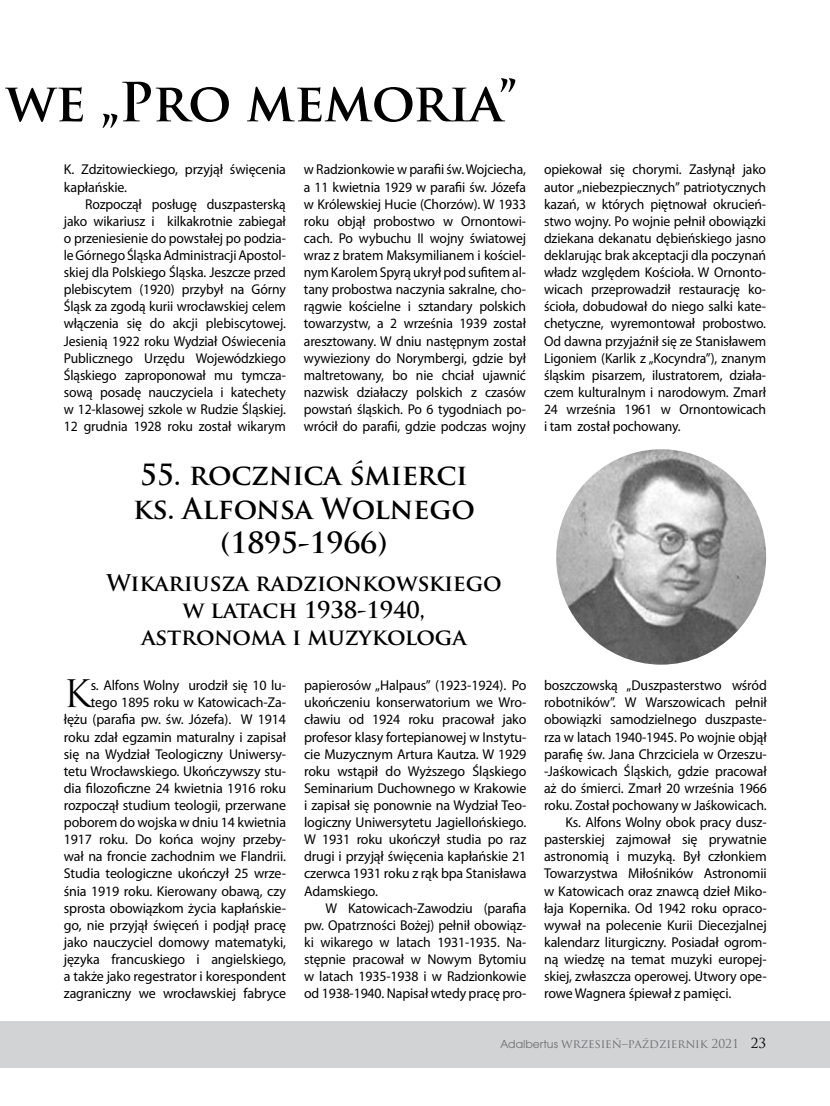
<style>
.page{position:relative;width:830px;height:1106px;background:#fff}
.page>*{position:absolute;margin:0;border:0;box-sizing:border-box;transform-origin:0 0}
.t1{font:700 52.5px "Trajan Pro";letter-spacing:-.01em;color:#000}
.t2{font:36.9px "Trajan Pro";color:#000}
.t3{font:700 28.5px/34.2px "Trajan Pro";letter-spacing:-.01em;color:#000;text-align:center}
.t4{font:700 22.5px/27px "Trajan Pro";letter-spacing:-.01em;color:#000;text-align:center}
.t5{font:14.25px/17.1px "Myriad Pro";letter-spacing:-.01em;color:#000;text-align:justify}
.t6{font:14.25px/17.1px "Myriad Pro";letter-spacing:-.01em;color:#000;text-align:justify;scale:.96 1}
.t7{font:12px "Trajan Pro";color:#6d6e71}
.s1{font-family:"Avant Gar Got Itc TEE"}
.s2{font-size:13.5px;color:#000}
</style>
<div class="page">
<div style="left:0;top:1020px;width:829px;height:47px;background:#d1d3d4"></div>
<img style="left:556px;top:449px;width:209px;height:215px">
<h1 class="t1" style="left:6px;top:69px;width:512px">we „Pro memoria”</h1>
<p class="t5" style="left:64px;top:161px;width:223px">K. Zdzitowieckiego, przyjął święcenia kapłańskie.</p>
<p class="t6" style="left:64px;top:195px;width:233px;text-indent:21px">Rozpoczął posługę duszpasterską jako wikariusz i kilkakrotnie zabiegał o przeniesienie do powstałej po podzia&shy;le Górnego Śląska Administracji Apostol&shy;skiej dla Polskiego Śląska. Jeszcze przed plebiscytem (1920) przybył na Górny Śląsk za zgodą kurii wrocławskiej celem włączenia się do akcji plebiscytowej.<br>Jesienią 1922 roku Wydział Oświecenia Publicznego Urzędu Wojewódzkiego Śląskiego zaproponował mu tymcza&shy;sową posadę nauczyciela i katechety w 12-klasowej szkole w Rudzie Śląskiej.<br>12 grudnia 1928 roku został wikarym</p>
<p class="t6" style="left:304px;top:161px;width:233px">w Radzionkowie w parafii św. Wojciecha, a 11 kwietnia 1929 w parafii św. Józefa w Królewskiej Hucie (Chorzów). W 1933 roku objął probostwo w Ornontowi&shy;cach. Po wybuchu II wojny światowej wraz z bratem Maksymilianem i kościel&shy;nym Karolem Spyrą ukrył pod sufitem al&shy;tany probostwa naczynia sakralne, cho&shy;rągwie kościelne i sztandary polskich towarzystw, a 2 września 1939 został aresztowany. W dniu następnym został wywieziony do Norymbergi, gdzie był maltretowany, bo nie chciał ujawnić nazwisk działaczy polskich z czasów powstań śląskich. Po 6 tygodniach po&shy;wrócił do parafii, gdzie podczas wojny</p>
<p class="t6" style="left:544px;top:161px;width:233px">opiekował się chorymi. Zasłynął jako autor „niebezpiecznych” patriotycznych kazań, w których piętnował okrucień&shy;stwo wojny. Po wojnie pełnił obowiązki dziekana dekanatu dębieńskiego jasno deklarując brak akceptacji dla poczynań władz względem Kościoła. W Ornonto&shy;wicach przeprowadził restaurację ko&shy;ścioła, dobudował do niego salki kate&shy;chetyczne, wyremontował probostwo.<br>Od dawna przyjaźnił się ze Stanisławem Ligoniem (Karlik z „Kocyndra”), znanym śląskim pisarzem, ilustratorem, działa&shy;czem kulturalnym i narodowym. Zmarł 24 września 1961 w Ornontowicach i tam został pochowany.</p>
<h3 class="t3" style="left:133px;top:458px;width:343px">55. rocznica śmierci ks. Alfonsa Wolnego (1895-1966)</h3>
<h3 class="t4" style="left:106px;top:569px;width:397px">Wikariusza radzionkowskiego w latach 1938-1940,<br>astronoma i muzykologa</h3>
<h2 class="t2" style="left:64px;top:670px;width:29px">K</h2>
<p class="t5" style="left:64px;top:676px;width:224px;text-align:right">s. Alfons Wolny urodził się 10 lu&shy;tego 1895 roku w Katowicach-Za&shy;łężu (parafia pw. św. Józefa). W 1914 roku zdał egzamin maturalny i zapisał się na Wydział Teologiczny Uniwersy&shy;tetu Wrocławskiego. Ukończywszy stu&shy;dia filozoficzne 24 kwietnia 1916 roku rozpoczął studium teologii, przerwane poborem do wojska w dniu 14 kwietnia 1917 roku. Do końca wojny przeby&shy;wał na froncie zachodnim we Flandrii.<br>Studia teologiczne ukończył 25 wrze&shy;śnia 1919 roku. Kierowany obawą, czy sprosta obowiązkom życia kapłańskie&shy;go, nie przyjął święceń i podjął pracę jako nauczyciel domowy matematyki, języka francuskiego i angielskiego, a także jako regestrator i korespondent zagraniczny we wrocławskiej fabryce</p>
<p class="t5" style="left:304px;top:676px;width:224px">papierosów „Halpaus” (1923-1924). Po ukończeniu konserwatorium we Wro&shy;cławiu od 1924 roku pracował jako profesor klasy fortepianowej w Instytu&shy;cie Muzycznym Artura Kautza. W 1929 roku wstąpił do Wyższego Śląskiego Seminarium Duchownego w Krakowie i zapisał się ponownie na Wydział Teo&shy;logiczny Uniwersytetu Jagiellońskiego.<br>W 1931 roku ukończył studia po raz drugi i przyjął święcenia kapłańskie 21 czerwca 1931 roku z rąk bpa Stanisława Adamskiego.</p>
<p class="t5" style="left:304px;top:899px;width:224px;text-indent:21px">W Katowicach-Zawodziu (parafia pw. Opatrzności Bożej) pełnił obowiąz&shy;ki wikarego w latach 1931-1935. Na&shy;stępnie pracował w Nowym Bytomiu w latach 1935-1938 i w Radzionkowie od 1938-1940. Napisał wtedy pracę pro-</p>
<p class="t5" style="left:543px;top:676px;width:224px">boszczowską „Duszpasterstwo wśród</p>
<p class="t5" style="left:543px;top:693px;width:224px">robotników”. W Warszowicach pełnił</p>
<p class="t5" style="left:543px;top:711px;width:224px">obowiązki samodzielnego duszpaste-</p>
<p class="t5" style="left:543px;top:728px;width:224px">rza w latach 1940-1945. Po wojnie objął</p>
<p class="t5" style="left:543px;top:745px;width:224px">parafię św. Jana Chrzciciela w Orzeszu-</p>
<p class="t5" style="left:543px;top:762px;width:224px">-Jaśkowicach Śląskich, gdzie pracował</p>
<p class="t5" style="left:543px;top:779px;width:224px">aż do śmierci. Zmarł 20 września 1966</p>
<p class="t5" style="left:543px;top:796px;width:224px">roku. Został pochowany w Jaśkowicach.</p>
<p class="t5" style="left:565px;top:813px;width:203px">Ks. Alfons Wolny obok pracy dusz-</p>
<p class="t5" style="left:543px;top:830px;width:224px">pasterskiej zajmował się prywatnie</p>
<p class="t5" style="left:543px;top:847px;width:224px">astronomią i muzyką. Był członkiem</p>
<p class="t5" style="left:543px;top:864px;width:224px">Towarzystwa Miłośników Astronomii</p>
<p class="t5" style="left:543px;top:882px;width:224px">w Katowicach oraz znawcą dzieł Miko-</p>
<p class="t5" style="left:543px;top:899px;width:224px">łaja Kopernika. Od 1942 roku opraco-</p>
<p class="t5" style="left:543px;top:916px;width:224px">wywał na polecenie Kurii Diecezjalnej</p>
<p class="t5" style="left:543px;top:933px;width:224px">kalendarz liturgiczny. Posiadał ogrom-</p>
<p class="t5" style="left:543px;top:950px;width:224px">ną wiedzę na temat muzyki europej-</p>
<p class="t5" style="left:543px;top:967px;width:224px">skiej, zwłaszcza operowej. Utwory ope-</p>
<p class="t5" style="left:543px;top:984px;width:189px">rowe Wagnera śpiewał z pamięci.</p>
<p class="t7" style="left:500px;top:1035px;width:267px"><span class="s1">Adalbertus</span> wrzesień–październik 2021 <span class="s2">23</span></p>
</div>
